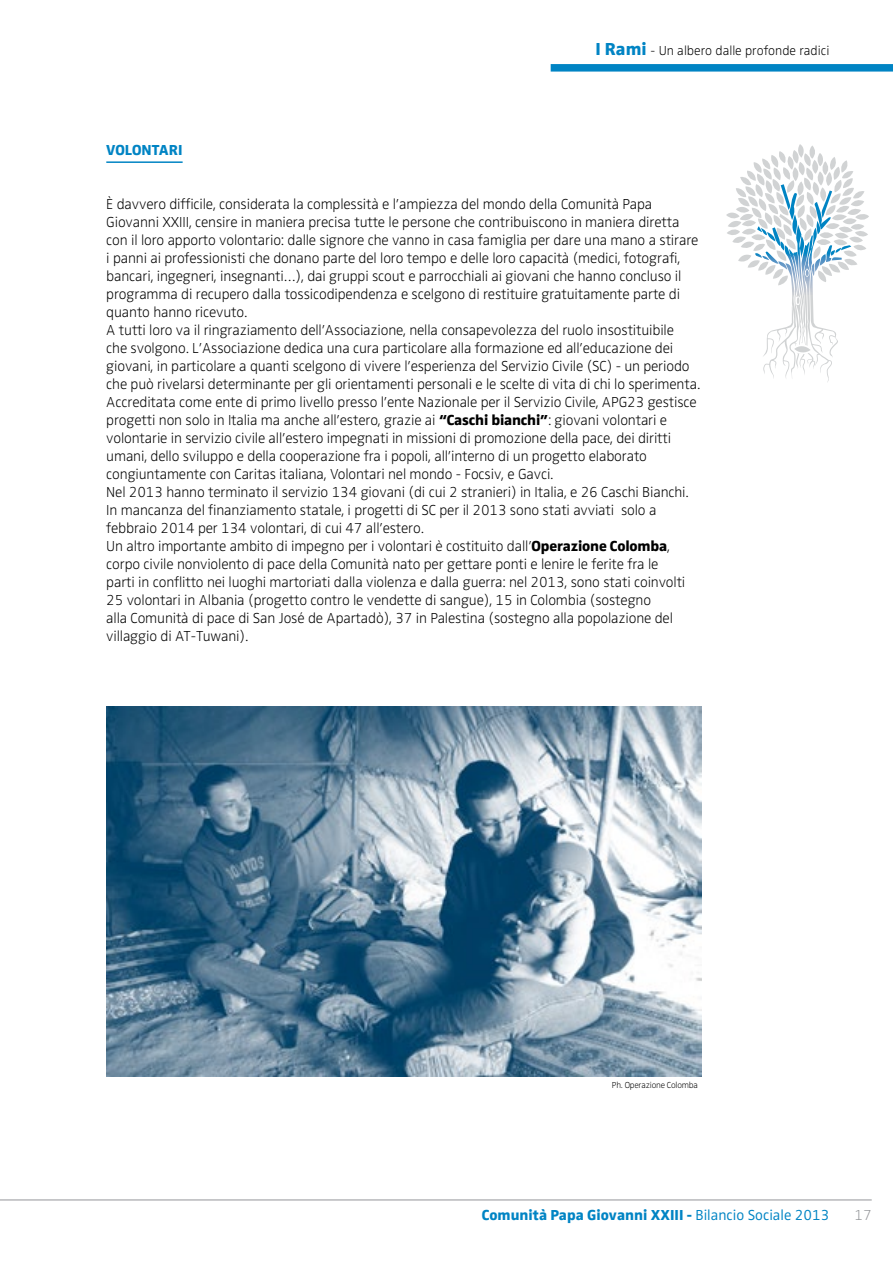
<style>
.page{position:relative;width:893px;height:1263px;background:#fff}
.page>*{position:absolute;margin:0;border:0;box-sizing:border-box;transform-origin:0 0}
.t1{font:15px/18px "Zwo w 1";letter-spacing:-.01em;color:#000}
.t2{font:15px "Zwo w 7";color:#0084c4}
.t3{font:15px "Zwo w 1";color:#939598}
.t4{font:13.5px "Zwo w 1";color:#000}
.t5{font:9px "Zwo w 1";letter-spacing:-.02em;color:#000}
.s1{font-family:"Zwo w 7";font-size:18px;color:#0084c4}
.s2{font-family:"Zwo w 7"}
.s3{font-family:"Zwo w 3"}
</style>
<div class="page">
<hr style="left:0;top:1200px;width:872px;height:1px;background:#939598">
<div style="left:551px;top:64px;width:342px;height:8px;background:#0084c4"></div>
<hr style="left:106px;top:161px;width:77px;height:2px;background:#0084c4">
<svg style="left:726px;top:144px;width:143px;height:235px"></svg>
<img style="left:106px;top:706px;width:596px;height:370px">
<p class="t2" style="left:106px;top:141px;width:78px">VOLONTARI</p>
<p class="t4" style="left:595px;top:43px;width:236px"><span class="s1">I Rami</span> - Un albero dalle profonde radici</p>
<p class="t1" style="left:106px;top:195px;width:595px">È davvero difficile, considerata la complessità e l’ampiezza del mondo della Comunità Papa Giovanni XXIII, censire in maniera precisa tutte le persone che contribuiscono in maniera diretta con il loro apporto volontario: dalle signore che vanno in casa famiglia per dare una mano a stirare i panni ai professionisti che donano parte del loro tempo e delle loro capacità (medici, fotografi, bancari, ingegneri, insegnanti…), dai gruppi scout e parrocchiali ai giovani che hanno concluso il programma di recupero dalla tossicodipendenza e scelgono di restituire gratuitamente parte di quanto hanno ricevuto.<br>A tutti loro va il ringraziamento dell’Associazione, nella consapevolezza del ruolo insostituibile<br>che svolgono. L’Associazione dedica una cura particolare alla formazione ed all’educazione dei giovani, in particolare a quanti scelgono di vivere l’esperienza del Servizio Civile (SC) - un periodo che può rivelarsi determinante per gli orientamenti personali e le scelte di vita di chi lo sperimenta.<br>Accreditata come ente di primo livello presso l’ente Nazionale per il Servizio Civile, APG23 gestisce progetti non solo in Italia ma anche all’estero, grazie ai <span class="s2">“Caschi bianchi”</span>: giovani volontari e volontarie in servizio civile all’estero impegnati in missioni di promozione della pace, dei diritti umani, dello sviluppo e della cooperazione fra i popoli, all’interno di un progetto elaborato congiuntamente con Caritas italiana, Volontari nel mondo - Focsiv, e Gavci.<br>Nel 2013 hanno terminato il servizio 134 giovani (di cui 2 stranieri) in Italia, e 26 Caschi Bianchi.<br>In mancanza del finanziamento statale, i progetti di SC per il 2013 sono stati avviati solo a febbraio 2014 per 134 volontari, di cui 47 all’estero.<br>Un altro importante ambito di impegno per i volontari è costituito dall’<span class="s2">Operazione Colomba</span>, corpo civile nonviolento di pace della Comunità nato per gettare ponti e lenire le ferite fra le<br>parti in conflitto nei luoghi martoriati dalla violenza e dalla guerra: nel 2013, sono stati coinvolti 25 volontari in Albania (progetto contro le vendette di sangue), 15 in Colombia (sostegno<br>alla Comunità di pace di San José de Apartadò), 37 in Palestina (sostegno alla popolazione del villaggio di AT-Tuwani).</p>
<p class="t5" style="left:612px;top:1080px;width:88px">Ph. Operazione Colomba</p>
<p class="t2" style="left:482px;top:1206px;width:349px">Comunità Papa Giovanni XXIII - <span class="s3">Bilancio Sociale 2013</span></p>
<p class="t3" style="left:854px;top:1207px;width:19px">17</p>
</div>
